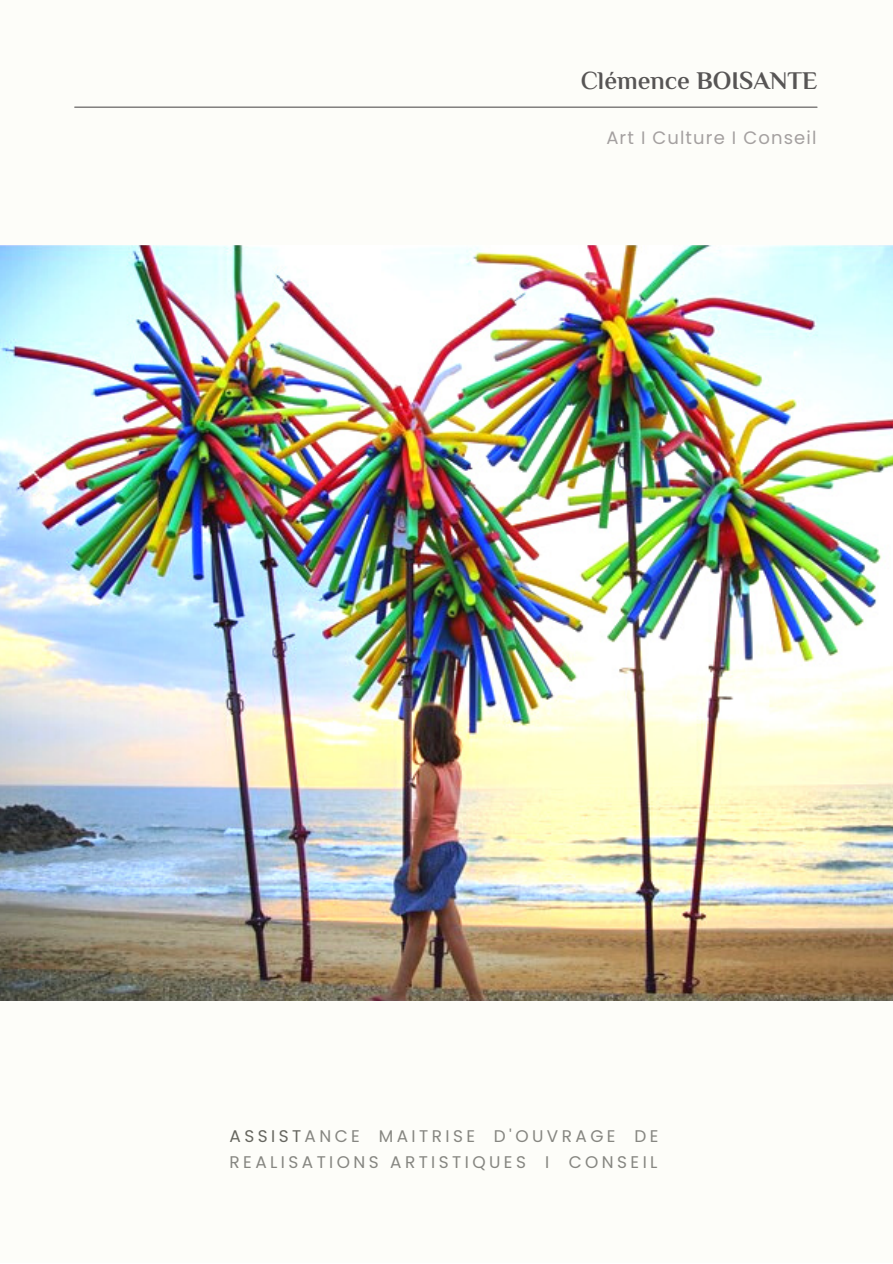
<style>
.page{position:relative;width:893px;height:1264px;background:#fff}
.page>*{position:absolute;margin:0;border:0;box-sizing:border-box;transform-origin:0 0}
.t1{font:600 25.5px "El Messiri";color:#575555}
.t2{font:18px "Poppins";letter-spacing:.06em;color:#a4a0a0}
.t3{font:16.8px/25.8px "Poppins";letter-spacing:.205em;color:#868681}
.s1{font-weight:700}
.s2{color:#66665f}
</style>
<div class="page">
<div style="left:0;top:0;width:892px;height:1262px;background:#fdfdf9"></div>
<hr style="left:75px;top:107px;width:742px;height:1px;background:#575555">
<img style="left:0;top:245px;width:892px;height:755px">
<h1 class="t1" style="left:580px;top:65px;width:238px">Clémence <span class="s1">BOISANTE</span></h1>
<p class="t2" style="left:606px;top:125px;width:211px">Art I Culture I Conseil</p>
<p class="t3" style="left:229px;top:1123px;width:430px"><span class="s2">ASSIST</span>ANCE MAITRISE D'OUVRAGE DE<br>REALISATIONS ARTISTIQUES I CONSEIL</p>
</div>
